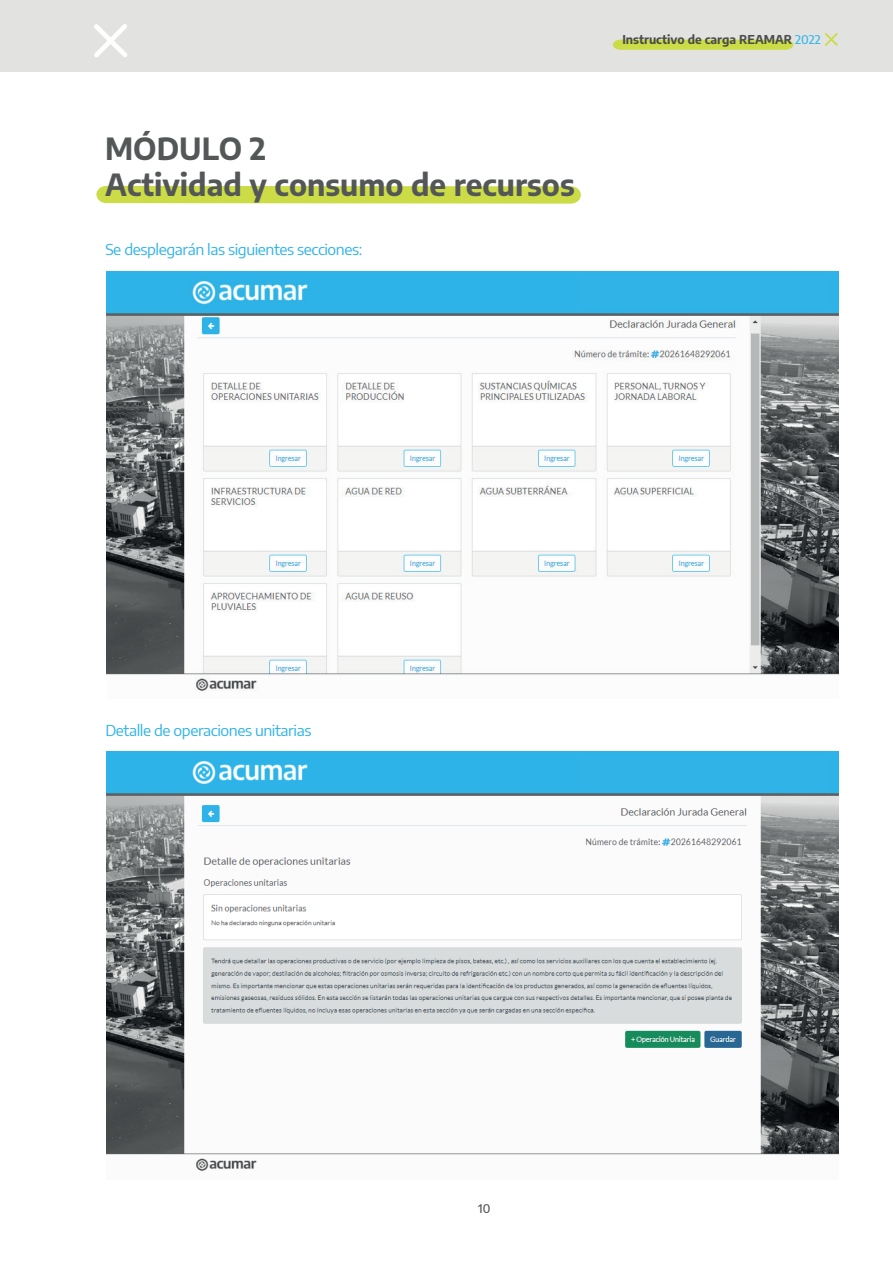
<style>
.page{position:relative;width:893px;height:1263px;background:#fff}
.page>*{position:absolute;margin:0;border:0;box-sizing:border-box;transform-origin:0 0}
.t1{font:700 30px/36px "Encode Sans";color:#545758}
.t2{font:15px "Encode Sans";letter-spacing:-.03em;color:#30b3e7;scale:1.05 1}
.t3{font:700 12px "Encode Sans";color:#4b4c4d}
.t4{font:500 12px "Encode Sans";color:#545758}
.s1{font-weight:500;color:#33b9eb}
</style>
<div class="page">
<svg style="left:96px;top:186px;width:485px;height:18px;background:#cddd4f"></svg>
<img style="left:107px;top:752px;width:731px;height:419px">
<img style="left:107px;top:271px;width:731px;height:421px">
<div style="left:579px;top:757px;width:249px;height:33px;background:#30b3e7"></div>
<div style="left:579px;top:276px;width:249px;height:33px;background:#30b3e7"></div>
<div style="left:0;top:0;width:893px;height:72px;background:#e2e2e1"></div>
<svg style="left:613px;top:40px;width:180px;height:10px;background:#cbdc4b"></svg>
<svg style="left:94px;top:24px;width:33px;height:33px"></svg>
<svg style="left:825px;top:33px;width:13px;height:13px"></svg>
<h1 class="t1" style="left:105px;top:129px;width:471px">MÓDULO 2<br>Actividad y consumo de recursos</h1>
<p class="t2" style="left:105px;top:239px;width:246px">Se desplegarán las siguientes secciones:</p>
<p class="t3" style="left:622px;top:31px;width:200px">Instructivo de carga REAMAR <span class="s1">2022</span></p>
<p class="t2" style="left:105px;top:719px;width:198px">Detalle de operaciones unitarias</p>
<p class="t4" style="left:478px;top:1200px;width:14px">10</p>
</div>
